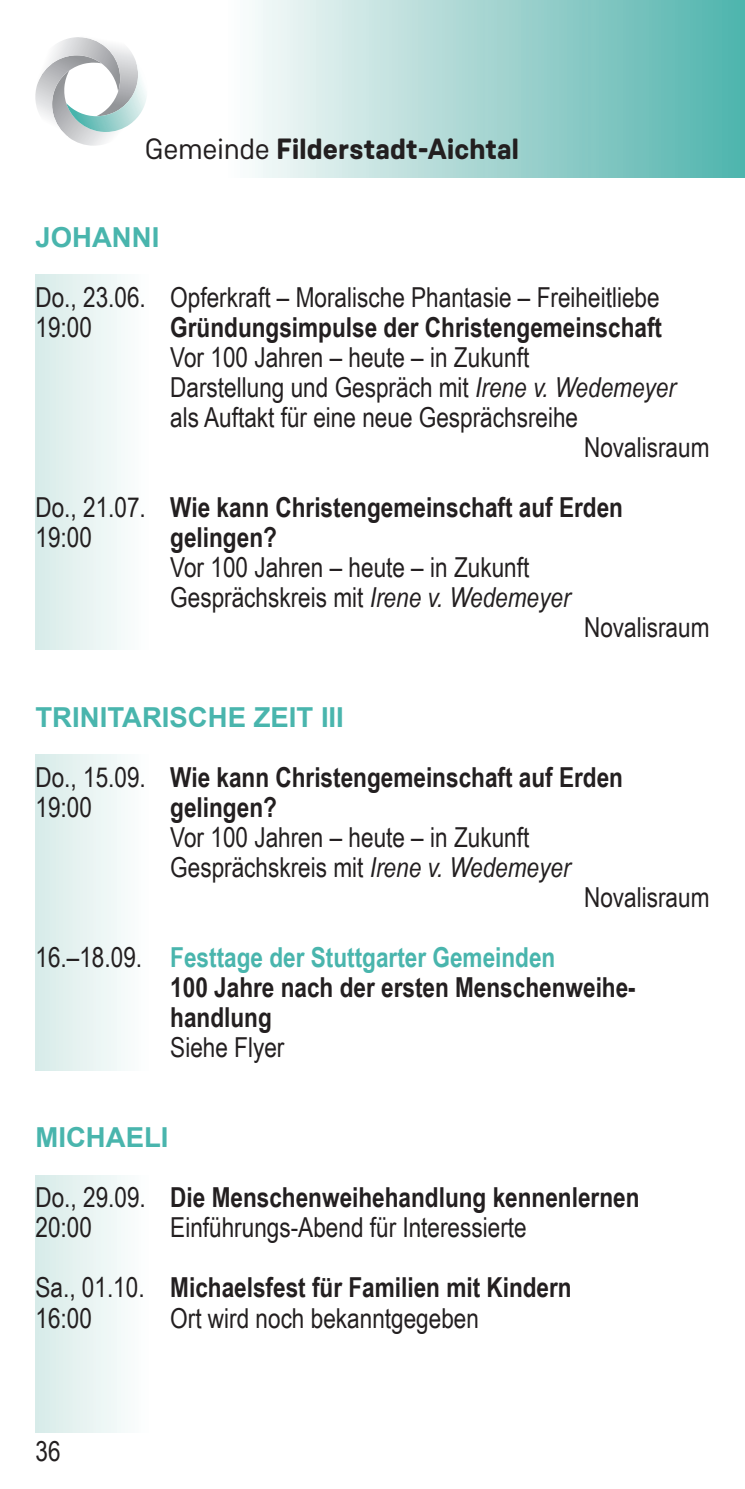
<style>
.page{position:relative;width:745px;height:1489px;background:#fff}
.page>*{position:absolute;margin:0;border:0;box-sizing:border-box;transform-origin:0 0}
.t1{font:700 29.25px "Weissenhof Grotesk";color:#231f20}
.t2{font:27.5px/30px "Arial Narrow";color:#231f20}
.t3{font:700 27.5px/30px "Arial Narrow";color:#231f20}
.t4{font:700 27.5px "Arial Narrow";color:#49b5ad}
.t5{font:700 27.5px "Arial";color:#49b5ad}
.s1{font-weight:400}
.s2{font-style:italic}
.s3{font-weight:700}
.s4{font-weight:400;color:#231f20}
</style>
<div class="page">
<div style="left:35px;top:213px;width:114px;height:1218px;background:linear-gradient(to right,#d7ebe8,#fdfefe)"></div>
<div style="left:35px;top:170px;width:674px;height:104px;background:#fff"></div>
<div style="left:35px;top:650px;width:674px;height:104px;background:#fff"></div>
<div style="left:35px;top:1070px;width:674px;height:104px;background:#fff"></div>
<svg style="left:255px;top:0;width:489px;height:177px;background:#a1d4d1"></svg>
<svg style="left:35px;top:37px;width:111px;height:109px"></svg>
<img style="left:66px;top:103px;width:64px;height:29px">
<img style="left:96px;top:62px;width:42px;height:54px">
<p class="t1" style="left:145px;top:131px;width:375px"><span class="s1">Gemeinde</span> Filderstadt-Aichtal</p>
<p class="t5" style="left:35px;top:218px;width:125px">JOHANNI</p>
<p class="t2" style="left:35px;top:281px;width:625px">Do., 23.06. Opferkraft – Moralische Phantasie – Freiheitliebe</p>
<p class="t2" style="left:35px;top:311px;width:58px">19:00</p>
<p class="t3" style="left:170px;top:311px;width:493px">Gründungsimpulse der Christengemeinschaft</p>
<p class="t2" style="left:170px;top:341px;width:360px">Vor 100 Jahren – heute – in Zukunft</p>
<p class="t2" style="left:170px;top:371px;width:507px">Darstellung und Gespräch mit <span class="s2">Irene v. Wedemeyer</span></p>
<p class="t2" style="left:170px;top:401px;width:409px">als Auftakt für eine neue Gesprächsreihe</p>
<p class="t2" style="left:583px;top:431px;width:127px">Novalisraum</p>
<p class="t3" style="left:35px;top:491px;width:588px"><span class="s1">Do., 21.07.</span> Wie kann Christengemeinschaft auf Erden<br><span class="s1">19:00</span></p>
<p class="t2" style="left:170px;top:521px;width:401px"><span class="s3">gelingen?<br></span>Vor 100 Jahren – heute – in Zukunft<br>Gesprächskreis mit <span class="s2">Irene v. Wedemeyer</span></p>
<p class="t2" style="left:583px;top:611px;width:127px">Novalisraum</p>
<p class="t5" style="left:35px;top:698px;width:310px">TRINITARISCHE ZEIT III</p>
<p class="t3" style="left:35px;top:761px;width:588px"><span class="s1">Do., 15.09.</span> Wie kann Christengemeinschaft auf Erden<br><span class="s1">19:00</span></p>
<p class="t2" style="left:170px;top:791px;width:401px"><span class="s3">gelingen?<br></span>Vor 100 Jahren – heute – in Zukunft<br>Gesprächskreis mit <span class="s2">Irene v. Wedemeyer</span></p>
<p class="t2" style="left:583px;top:881px;width:127px">Novalisraum</p>
<p class="t4" style="left:35px;top:936px;width:521px"><span class="s4">16.–18.09.</span> Festtage der Stuttgarter Gemeinden</p>
<p class="t3" style="left:170px;top:971px;width:466px">100 Jahre nach der ersten Menschenweihe&shy;handlung<br><span class="s1">Siehe Flyer</span></p>
<p class="t5" style="left:35px;top:1118px;width:134px">MICHAELI</p>
<p class="t3" style="left:35px;top:1181px;width:605px"><span class="s1">Do., 29.09.</span> Die Menschenweihehandlung kennenlernen</p>
<p class="t2" style="left:35px;top:1211px;width:58px">20:00</p>
<p class="t2" style="left:170px;top:1211px;width:357px">Einführungs-Abend für Interessierte</p>
<p class="t3" style="left:35px;top:1271px;width:537px"><span class="s1">Sa., 01.10.</span> Michaelsfest für Familien mit Kindern</p>
<p class="t2" style="left:35px;top:1301px;width:58px">16:00</p>
<p class="t2" style="left:170px;top:1301px;width:310px">Ort wird noch bekanntgegeben</p>
<p class="t2" style="left:35px;top:1434px;width:27px">36</p>
</div>
